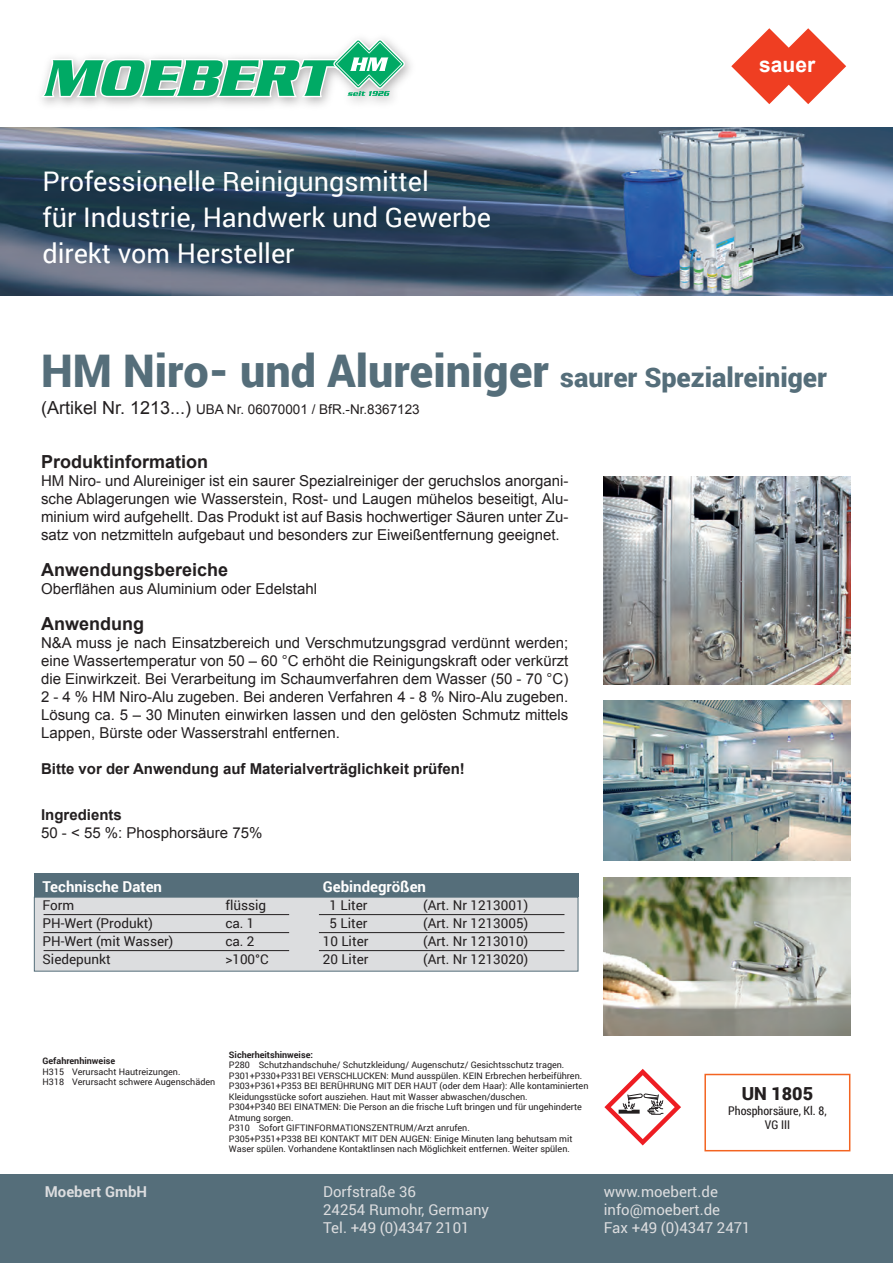
<style>
.page{position:relative;width:893px;height:1263px;background:#fff}
.page>*{position:absolute;margin:0;border:0;box-sizing:border-box;transform-origin:0 0}
.t1{font:900 45px "Roboto";color:#556e7a}
.t2{font:27px/36px "Roboto";color:#fff}
.t3{font:700 21px "Arial";color:#fff}
.t4{font:700 18px "Arial";color:#231f20}
.t5{font:900 18px "Roboto";color:#231f20}
.t6{font:15px/18px "Arial";color:#231f20;text-align:justify}
.t7{font:15px/18px "Roboto";color:#dcdddf}
.t8{font:700 15px "Arial";color:#231f20}
.t9{font:700 15px "Roboto";color:#fff}
.t10{font:700 15px "Roboto";color:#dcdddf}
.t11{font:13.5px "Roboto";color:#231f20}
.t12{font:13.5px "Arial";color:#231f20}
.t13{font:12px/14.4px "Roboto Condensed";color:#231f20;text-align:center}
.t14{font:9px/10.5px "Roboto";color:#231f20}
.t15{font:700 9px "Roboto";color:#231f20}
.s1{font-size:27px}
.s2{font-size:18px}
</style>
<div class="page">
<img style="left:0;top:128px;width:893px;height:167px">
<div style="left:0;top:1175px;width:893px;height:88px;background:#556e7a"></div>
<svg style="left:731px;top:28px;width:115px;height:76px"></svg>
<svg style="left:41px;top:39px;width:364px;height:58px"></svg>
<svg style="left:604px;top:1069px;width:77px;height:76px"></svg>
<div style="left:704px;top:1074px;width:146px;height:77px;border:2px solid #f36421"></div>
<div style="left:34px;top:873px;width:544px;height:24px;background:#556e7a"></div>
<div style="left:34px;top:897px;width:544px;height:74px;background:#dcdddf;border:1px solid #556e7a"></div>
<hr style="left:319px;top:914px;width:245px;height:1px;background:#231f20">
<hr style="left:319px;top:932px;width:245px;height:1px;background:#231f20">
<hr style="left:319px;top:950px;width:245px;height:1px;background:#231f20">
<hr style="left:44px;top:914px;width:245px;height:1px;background:#231f20">
<hr style="left:44px;top:932px;width:245px;height:1px;background:#231f20">
<hr style="left:44px;top:950px;width:245px;height:1px;background:#231f20">
<img style="left:604px;top:476px;width:246px;height:209px">
<img style="left:604px;top:700px;width:246px;height:160px">
<img style="left:604px;top:877px;width:246px;height:158px">
<h2 class="t2" style="left:43px;top:162px;width:450px">Professionelle Reinigungsmittel<br>für Industrie, Handwerk und Gewerbe direkt vom Hersteller</h2>
<h3 class="t3" style="left:759px;top:51px;width:58px">sauer</h3>
<h1 class="t1" style="left:41px;top:339px;width:788px">HM Niro- und Alureiniger <span class="s1">saurer Spezialreiniger</span></h1>
<p class="t12" style="left:41px;top:400px;width:380px"><span class="s2">(Artikel Nr. 1213...)</span> UBA Nr. 06070001 / BfR.-Nr.8367123</p>
<p class="t4" style="left:41px;top:450px;width:169px">Produktinformation</p>
<p class="t6" style="left:41px;top:472px;width:529px">HM Niro- und Alureiniger ist ein saurer Spezialreiniger der geruchslos anorgani&shy;sche Ablagerungen wie Wasserstein, Rost- und Laugen mühelos beseitigt, Alu&shy;minium wird aufgehellt. Das Produkt ist auf Basis hochwertiger Säuren unter Zu&shy;satz von netzmitteln aufgebaut und besonders zur Eiweißentfernung geeignet.</p>
<p class="t4" style="left:41px;top:558px;width:189px">Anwendungsbereiche</p>
<p class="t6" style="left:41px;top:580px;width:277px">Oberflähen aus Aluminium oder Edelstahl</p>
<p class="t4" style="left:41px;top:612px;width:104px">Anwendung</p>
<p class="t6" style="left:41px;top:634px;width:529px">N&amp;A muss je nach Einsatzbereich und Verschmutzungsgrad verdünnt werden; eine Wassertemperatur von 50 – 60 °C erhöht die Reinigungskraft oder verkürzt die Einwirkzeit. Bei Verarbeitung im Schaumverfahren dem Wasser (50 - 70 °C)<br>2 - 4 % HM Niro-Alu zugeben. Bei anderen Verfahren 4 - 8 % Niro-Alu zugeben.<br>Lösung ca. 5 – 30 Minuten einwirken lassen und den gelösten Schmutz mittels Lappen, Bürste oder Wasserstrahl entfernen.</p>
<p class="t8" style="left:41px;top:759px;width:425px">Bitte vor der Anwendung auf Materialverträglichkeit prüfen!</p>
<p class="t8" style="left:41px;top:805px;width:82px">Ingredients</p>
<p class="t6" style="left:41px;top:824px;width:223px">50 - &lt; 55 %: Phosphorsäure 75%</p>
<p class="t9" style="left:43px;top:876px;width:121px">Technische Daten</p>
<p class="t11" style="left:43px;top:896px;width:33px">Form</p>
<p class="t11" style="left:225px;top:896px;width:42px">flüssig</p>
<p class="t11" style="left:43px;top:914px;width:112px">PH-Wert (Produkt)</p>
<p class="t11" style="left:225px;top:914px;width:31px">ca. 1</p>
<p class="t11" style="left:43px;top:932px;width:132px">PH-Wert (mit Wasser)</p>
<p class="t11" style="left:225px;top:932px;width:31px">ca. 2</p>
<p class="t11" style="left:43px;top:950px;width:70px">Siedepunkt</p>
<p class="t11" style="left:225px;top:950px;width:45px">&gt;100°C</p>
<p class="t9" style="left:323px;top:876px;width:105px">Gebindegrößen</p>
<p class="t11" style="left:329px;top:896px;width:40px">1 Liter</p>
<p class="t11" style="left:423px;top:896px;width:106px">(Art. Nr 1213001)</p>
<p class="t11" style="left:329px;top:914px;width:40px">5 Liter</p>
<p class="t11" style="left:423px;top:914px;width:106px">(Art. Nr 1213005)</p>
<p class="t11" style="left:323px;top:932px;width:47px">10 Liter</p>
<p class="t11" style="left:423px;top:932px;width:106px">(Art. Nr 1213010)</p>
<p class="t11" style="left:323px;top:950px;width:47px">20 Liter</p>
<p class="t11" style="left:423px;top:950px;width:106px">(Art. Nr 1213020)</p>
<p class="t15" style="left:43px;top:1054px;width:74px">Gefahrenhinweise</p>
<p class="t14" style="left:43px;top:1066px;width:174px">H315 Verursacht Hautreizungen.<br>H318 Verursacht schwere Augenschäden</p>
<p class="t15" style="left:229px;top:1048px;width:86px">Sicherheitshinweise:</p>
<p class="t14" style="left:229px;top:1059px;width:361px">P280 Schutzhandschuhe/ Schutzkleidung/ Augenschutz/ Gesichtsschutz tragen.<br>P301+P330+P331BEI VERSCHLUCKEN: Mund ausspülen. KEIN Erbrechen herbeiführen.<br>P303+P361+P353 BEI BERÜHRUNG MIT DER HAUT (oder dem Haar): Alle kontaminierten Kleidungsstücke sofort ausziehen. Haut mit Wasser abwaschen/duschen.<br>P304+P340 BEI EINATMEN: Die Person an die frische Luft bringen und für ungehinderte Atmung sorgen.<br>P310 Sofort GIFTINFORMATIONSZENTRUM/Arzt anrufen.<br>P305+P351+P338 BEI KONTAKT MIT DEN AUGEN: Einige Minuten lang behutsam mit Waser spülen. Vorhandene Kontaktlinsen nach Möglichkeit entfernen. Weiter spülen.</p>
<p class="t5" style="left:742px;top:1081px;width:73px">UN 1805</p>
<p class="t13" style="left:728px;top:1103px;width:100px">Phosphorsäure, Kl. 8,<br>VG III</p>
<p class="t10" style="left:45px;top:1181px;width:104px">Moebert GmbH</p>
<p class="t7" style="left:323px;top:1182px;width:167px">Dorfstraße 36<br>24254 Rumohr, Germany<br>Tel. +49 (0)4347 2101</p>
<p class="t7" style="left:604px;top:1182px;width:148px">www.moebert.de info@moebert.de<br>Fax +49 (0)4347 2471</p>
</div>
